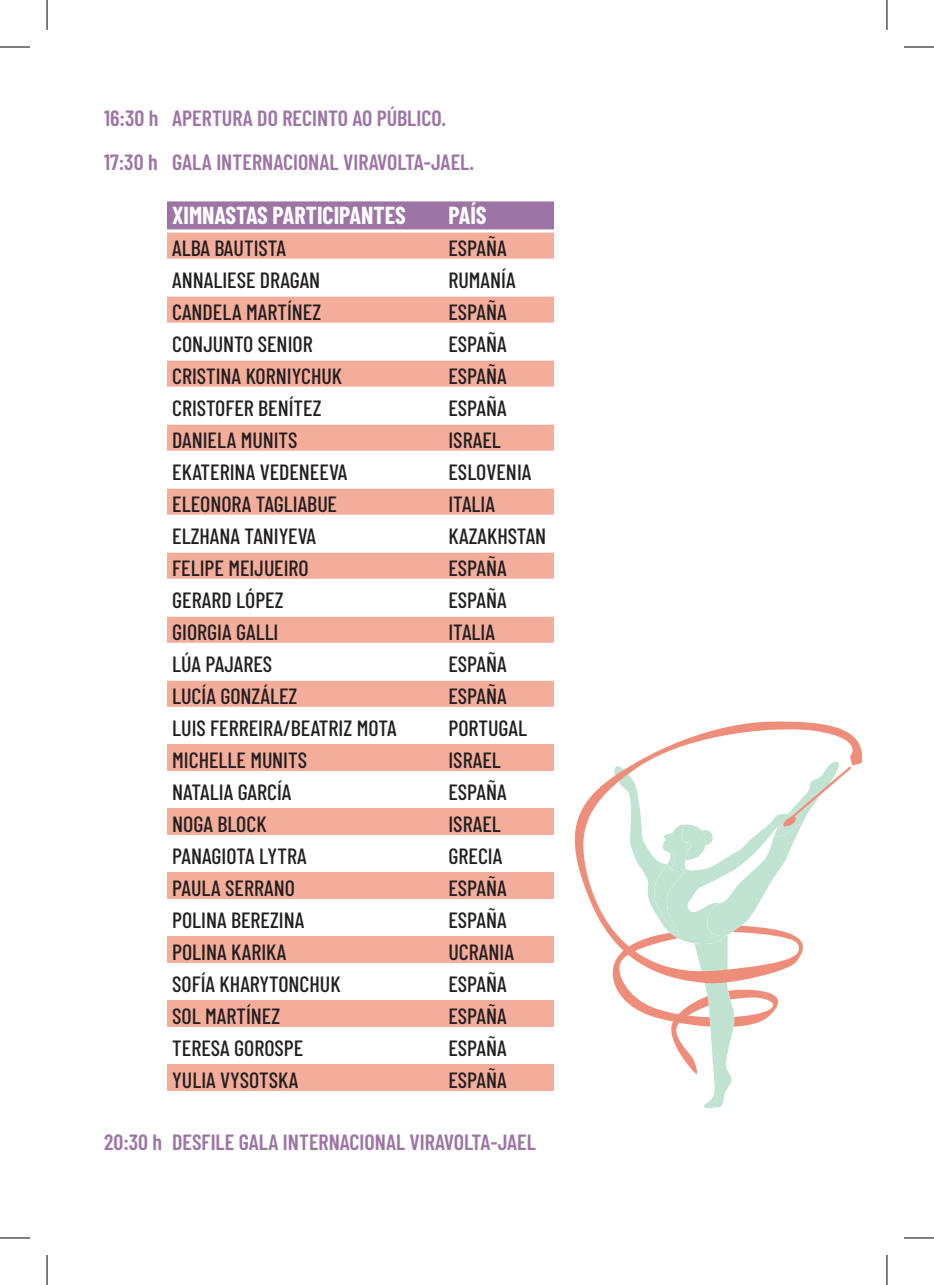
<style>
.page{position:relative;width:934px;height:1285px;background:#fff}
.page>*{position:absolute;margin:0;border:0;box-sizing:border-box;transform-origin:0 0}
.t1{font:700 24px "Barlow Condensed";color:#fff}
.t2{font:500 22px "Barlow Condensed";color:#231f20}
.t3{font:600 22px/44px "Barlow Condensed";color:#9d75a5}
</style>
<div class="page">
<div style="left:104px;top:201px;width:725px;height:28px;background:#9d75a5"></div>
<div style="left:104px;top:233px;width:725px;height:26px;background:#f4ad9a"></div>
<div style="left:104px;top:297px;width:725px;height:26px;background:#f4ad9a"></div>
<div style="left:104px;top:361px;width:725px;height:26px;background:#f4ad9a"></div>
<div style="left:104px;top:425px;width:725px;height:26px;background:#f4ad9a"></div>
<div style="left:104px;top:489px;width:725px;height:26px;background:#f4ad9a"></div>
<div style="left:104px;top:553px;width:725px;height:26px;background:#f4ad9a"></div>
<div style="left:104px;top:617px;width:725px;height:26px;background:#f4ad9a"></div>
<div style="left:104px;top:681px;width:725px;height:26px;background:#f4ad9a"></div>
<div style="left:104px;top:745px;width:725px;height:26px;background:#f4ad9a"></div>
<div style="left:104px;top:809px;width:725px;height:26px;background:#f4ad9a"></div>
<div style="left:104px;top:873px;width:725px;height:26px;background:#f4ad9a"></div>
<div style="left:104px;top:937px;width:725px;height:26px;background:#f4ad9a"></div>
<div style="left:104px;top:1001px;width:725px;height:26px;background:#f4ad9a"></div>
<div style="left:104px;top:1065px;width:725px;height:26px;background:#f4ad9a"></div>
<div style="left:554px;top:195px;width:332px;height:926px;background:#fff"></div>
<div style="left:98px;top:195px;width:68px;height:910px;background:#fff"></div>
<svg style="left:574px;top:721px;width:288px;height:209px"></svg>
<svg style="left:606px;top:761px;width:244px;height:347px"></svg>
<hr style="left:0;top:47px;width:30px;height:1px;background:#000">
<hr style="left:903px;top:47px;width:30px;height:1px;background:#000">
<hr style="left:0;top:1237px;width:30px;height:1px;background:#000">
<hr style="left:903px;top:1237px;width:30px;height:1px;background:#000">
<hr style="left:47px;top:0;width:1px;height:30px;background:#000">
<hr style="left:47px;top:1255px;width:1px;height:30px;background:#000">
<hr style="left:886px;top:0;width:1px;height:30px;background:#000">
<hr style="left:886px;top:1255px;width:1px;height:30px;background:#000">
<p class="t3" style="left:104px;top:94px;width:371px">16:30 h APERTURA DO RECINTO AO PÚBLICO.<br>17:30 h GALA INTERNACIONAL VIRAVOLTA-JAEL.</p>
<p class="t1" style="left:172px;top:198px;width:235px">XIMNASTAS PARTICIPANTES</p>
<p class="t1" style="left:448px;top:198px;width:40px">PAÍS</p>
<p class="t2" style="left:172px;top:232px;width:115px">ALBA BAUTISTA</p>
<p class="t2" style="left:448px;top:232px;width:60px">ESPAÑA</p>
<p class="t2" style="left:172px;top:264px;width:150px">ANNALIESE DRAGAN</p>
<p class="t2" style="left:448px;top:264px;width:69px">RUMANÍA</p>
<p class="t2" style="left:172px;top:296px;width:150px">CANDELA MARTÍNEZ</p>
<p class="t2" style="left:448px;top:296px;width:60px">ESPAÑA</p>
<p class="t2" style="left:172px;top:328px;width:142px">CONJUNTO SENIOR</p>
<p class="t2" style="left:448px;top:328px;width:60px">ESPAÑA</p>
<p class="t2" style="left:172px;top:360px;width:171px">CRISTINA KORNIYCHUK</p>
<p class="t2" style="left:448px;top:360px;width:60px">ESPAÑA</p>
<p class="t2" style="left:172px;top:392px;width:151px">CRISTOFER BENÍTEZ</p>
<p class="t2" style="left:448px;top:392px;width:60px">ESPAÑA</p>
<p class="t2" style="left:172px;top:424px;width:127px">DANIELA MUNITS</p>
<p class="t2" style="left:448px;top:424px;width:54px">ISRAEL</p>
<p class="t2" style="left:172px;top:456px;width:177px">EKATERINA VEDENEEVA</p>
<p class="t2" style="left:448px;top:456px;width:84px">ESLOVENIA</p>
<p class="t2" style="left:172px;top:488px;width:166px">ELEONORA TAGLIABUE</p>
<p class="t2" style="left:448px;top:488px;width:48px">ITALIA</p>
<p class="t2" style="left:172px;top:520px;width:145px">ELZHANA TANIYEVA</p>
<p class="t2" style="left:448px;top:520px;width:99px">KAZAKHSTAN</p>
<p class="t2" style="left:172px;top:552px;width:138px">FELIPE MEIJUEIRO</p>
<p class="t2" style="left:448px;top:552px;width:60px">ESPAÑA</p>
<p class="t2" style="left:172px;top:584px;width:113px">GERARD LÓPEZ</p>
<p class="t2" style="left:448px;top:584px;width:60px">ESPAÑA</p>
<p class="t2" style="left:172px;top:616px;width:108px">GIORGIA GALLI</p>
<p class="t2" style="left:448px;top:616px;width:48px">ITALIA</p>
<p class="t2" style="left:172px;top:648px;width:102px">LÚA PAJARES</p>
<p class="t2" style="left:448px;top:648px;width:60px">ESPAÑA</p>
<p class="t2" style="left:172px;top:680px;width:127px">LUCÍA GONZÁLEZ</p>
<p class="t2" style="left:448px;top:680px;width:60px">ESPAÑA</p>
<p class="t2" style="left:172px;top:712px;width:226px">LUIS FERREIRA/BEATRIZ MOTA</p>
<p class="t2" style="left:448px;top:712px;width:80px">PORTUGAL</p>
<p class="t2" style="left:172px;top:744px;width:136px">MICHELLE MUNITS</p>
<p class="t2" style="left:448px;top:744px;width:54px">ISRAEL</p>
<p class="t2" style="left:172px;top:776px;width:121px">NATALIA GARCÍA</p>
<p class="t2" style="left:448px;top:776px;width:60px">ESPAÑA</p>
<p class="t2" style="left:172px;top:808px;width:96px">NOGA BLOCK</p>
<p class="t2" style="left:448px;top:808px;width:54px">ISRAEL</p>
<p class="t2" style="left:172px;top:840px;width:136px">PANAGIOTA LYTRA</p>
<p class="t2" style="left:448px;top:840px;width:55px">GRECIA</p>
<p class="t2" style="left:172px;top:872px;width:124px">PAULA SERRANO</p>
<p class="t2" style="left:448px;top:872px;width:60px">ESPAÑA</p>
<p class="t2" style="left:172px;top:904px;width:134px">POLINA BEREZINA</p>
<p class="t2" style="left:448px;top:904px;width:60px">ESPAÑA</p>
<p class="t2" style="left:172px;top:936px;width:116px">POLINA KARIKA</p>
<p class="t2" style="left:448px;top:936px;width:67px">UCRANIA</p>
<p class="t2" style="left:172px;top:968px;width:170px">SOFÍA KHARYTONCHUK</p>
<p class="t2" style="left:448px;top:968px;width:60px">ESPAÑA</p>
<p class="t2" style="left:172px;top:1000px;width:109px">SOL MARTÍNEZ</p>
<p class="t2" style="left:448px;top:1000px;width:60px">ESPAÑA</p>
<p class="t2" style="left:172px;top:1032px;width:133px">TERESA GOROSPE</p>
<p class="t2" style="left:448px;top:1032px;width:60px">ESPAÑA</p>
<p class="t2" style="left:172px;top:1064px;width:128px">YULIA VYSOTSKA</p>
<p class="t2" style="left:448px;top:1064px;width:60px">ESPAÑA</p>
<p class="t3" style="left:104px;top:1119px;width:433px">20:30 h DESFILE GALA INTERNACIONAL VIRAVOLTA-JAEL</p>
</div>
